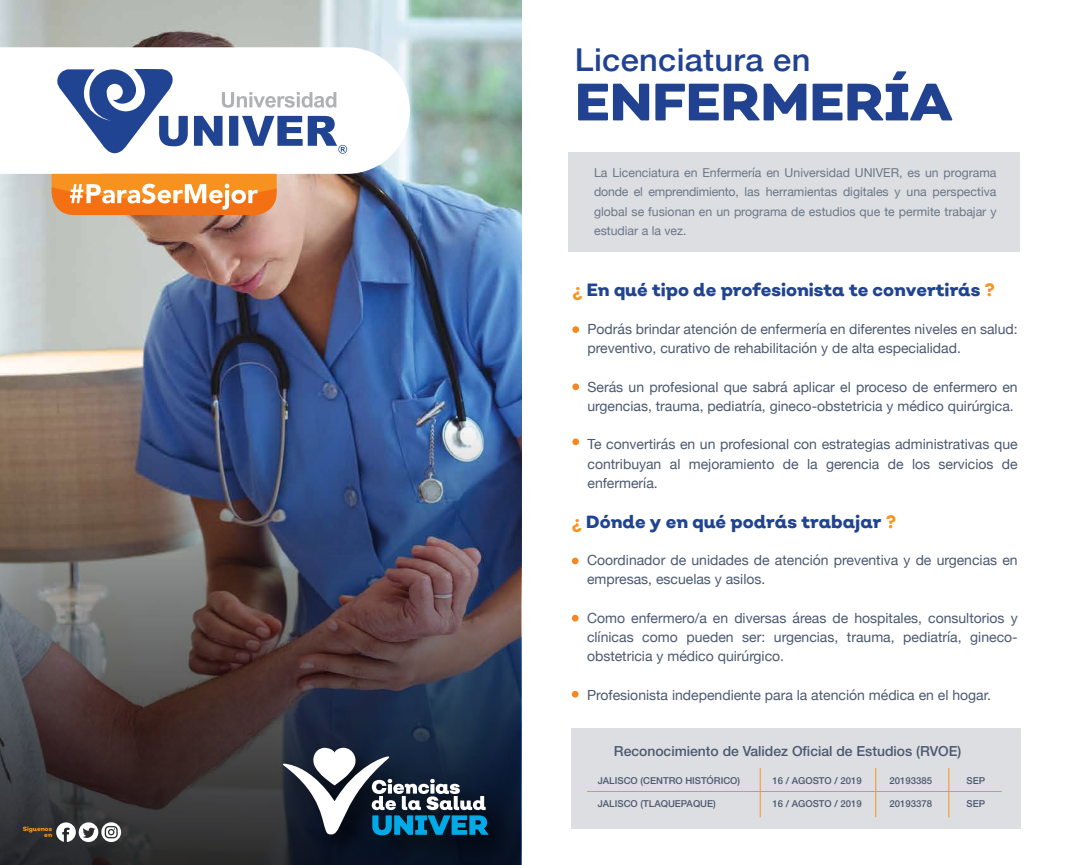
<style>
.page{position:relative;width:1071px;height:865px;background:#fff}
.page>*{position:absolute;margin:0;border:0;box-sizing:border-box;transform-origin:0 0}
.t1{font:800 52.5px "Nutmeg";color:#214291;scale:1.04 1}
.t2{font:500 31.5px "Helvetica Neue";letter-spacing:.01em;color:#214291;scale:1.04 1}
.t3{font:800 17.5px "Nutmeg";color:#214491}
.t4{font:14px/19.2px "Helvetica Neue";color:#4c5970}
.t5{font:500 14px "Helvetica Neue LT Pro";color:#4c5970}
.t6{font:12.25px/19.2px "Helvetica Neue";color:#6b7787;text-align:justify}
.t7{font:500 9.62px "Helvetica Neue LT Pro";color:#4c5970}
.t8{font:800 6.12px/6.1px "Nutmeg";color:#f7941e;text-align:right}
.s1{color:#f7941e}
</style>
<div class="page">
<div style="left:571px;top:728px;width:450px;height:101px;background:#dcdee2"></div>
<div style="left:572px;top:326px;width:7px;height:7px;background:#f6861f;border-radius:50%"></div>
<div style="left:572px;top:383px;width:7px;height:7px;background:#f6861f;border-radius:50%"></div>
<div style="left:572px;top:438px;width:7px;height:7px;background:#f6861f;border-radius:50%"></div>
<div style="left:572px;top:558px;width:7px;height:6px;background:#f6861f;border-radius:50%"></div>
<div style="left:572px;top:615px;width:7px;height:6px;background:#f6861f;border-radius:50%"></div>
<div style="left:572px;top:691px;width:7px;height:6px;background:#f6861f;border-radius:50%"></div>
<div style="left:568px;top:152px;width:452px;height:99px;background:#dcdee2"></div>
<img style="left:0;top:0;width:521px;height:200px">
<img style="left:0;top:200px;width:521px;height:665px">
<svg style="left:56px;top:822px;width:65px;height:20px"></svg>
<img style="left:269px;top:733px;width:253px;height:132px">
<svg style="left:283px;top:747px;width:205px;height:88px"></svg>
<hr style="left:587px;top:791px;width:415px;height:1px;background:#f7941e">
<hr style="left:760px;top:768px;width:1px;height:49px;background:#f7941e">
<hr style="left:875px;top:768px;width:1px;height:49px;background:#f7941e">
<hr style="left:948px;top:768px;width:1px;height:49px;background:#f7941e">
<svg style="left:0;top:47px;width:410px;height:127px"></svg>
<svg style="left:52px;top:174px;width:225px;height:41px;background:#f59945"></svg>
<svg style="left:55px;top:69px;width:292px;height:85px"></svg>
<p class="t8" style="left:23px;top:825px;width:31px">Siguenos en</p>
<h2 class="t2" style="left:575px;top:35px;width:228px">Licenciatura en</h2>
<h1 class="t1" style="left:575px;top:68px;width:365px">ENFERMERÍA</h1>
<p class="t6" style="left:594px;top:164px;width:404px">La Licenciatura en Enfermería en Universidad UNIVER, es un programa donde el emprendimiento, las herramientas digitales y una perspectiva global se fusionan en un programa de estudios que te permite trabajar y estudiar a la vez.</p>
<p class="t3" style="left:572px;top:279px;width:424px"><span class="s1">¿</span> En qué tipo de profesionista te convertirás <span class="s1">?</span></p>
<p class="t4" style="left:588px;top:320px;width:432px">Podrás brindar atención de enfermería en diferentes niveles en salud: preventivo, curativo de rehabilitación y de alta especialidad.</p>
<p class="t4" style="left:588px;top:378px;width:432px">Serás un profesional que sabrá aplicar el proceso de enfermero en urgencias, trauma, pediatría, gineco-obstetricia y médico quirúrgica.</p>
<p class="t4" style="left:588px;top:435px;width:432px;text-align:justify">Te convertirás en un profesional con estrategias administrativas que contribuyan al mejoramiento de la gerencia de los servicios de enfermería.</p>
<p class="t3" style="left:572px;top:510px;width:326px"><span class="s1">¿</span> Dónde y en qué podrás trabajar <span class="s1">?</span></p>
<p class="t4" style="left:587px;top:551px;width:432px">Coordinador de unidades de atención preventiva y de urgencias en empresas, escuelas y asilos.</p>
<p class="t4" style="left:587px;top:609px;width:432px;text-align:justify">Como enfermero/a en diversas áreas de hospitales, consultorios y clínicas como pueden ser: urgencias, trauma, pediatría, gineco&shy;obstetricia y médico quirúrgico.</p>
<p class="t4" style="left:587px;top:686px;width:406px">Profesionista independiente para la atención médica en el hogar.</p>
<p class="t5" style="left:614px;top:743px;width:349px">Reconocimiento de Validez Oficial de Estudios (RVOE)</p>
<p class="t7" style="left:598px;top:775px;width:144px">JALISCO (CENTRO HISTÓRICO)</p>
<p class="t7" style="left:772px;top:775px;width:91px">16 / AGOSTO / 2019</p>
<p class="t7" style="left:890px;top:775px;width:44px">20193385</p>
<p class="t7" style="left:967px;top:775px;width:20px">SEP</p>
<p class="t7" style="left:598px;top:798px;width:120px">JALISCO (TLAQUEPAQUE)</p>
<p class="t7" style="left:772px;top:798px;width:91px">16 / AGOSTO / 2019</p>
<p class="t7" style="left:890px;top:798px;width:44px">20193378</p>
<p class="t7" style="left:967px;top:798px;width:20px">SEP</p>
</div>
